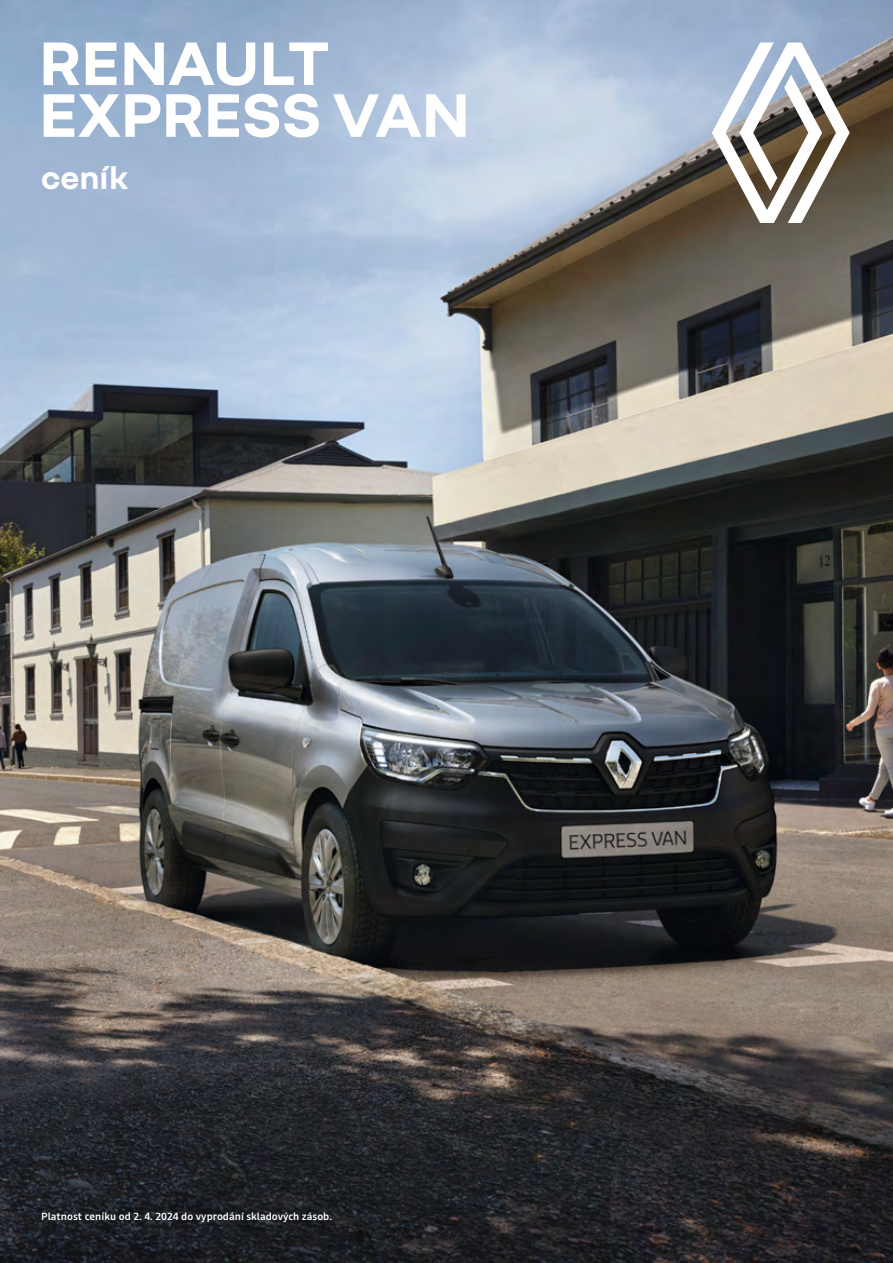
<style>
.page{position:relative;width:893px;height:1263px;background:#fff}
.page>*{position:absolute;margin:0;border:0;box-sizing:border-box;transform-origin:0 0}
.t1{font:700 66.45px/51.8px "Nouvel R";letter-spacing:-.02em;color:#fff}
.t2{font:700 33.3px "Nouvel R";color:#fff}
.t3{font:500 10.5px "Read";color:#fff}
</style>
<div class="page">
<img style="left:0;top:0;width:893px;height:1263px">
<svg style="left:712px;top:43px;width:138px;height:180px"></svg>
<h1 class="t1" style="left:39px;top:33px;width:382px">RENAULT<br>EXPRESS VAN</h1>
<h2 class="t2" style="left:41px;top:156px;width:89px">CENÍK</h2>
<p class="t3" style="left:41px;top:1209px;width:292px">Platnost ceníku od 2. 4. 2024 do vyprodání skladových zásob.</p>
</div>
